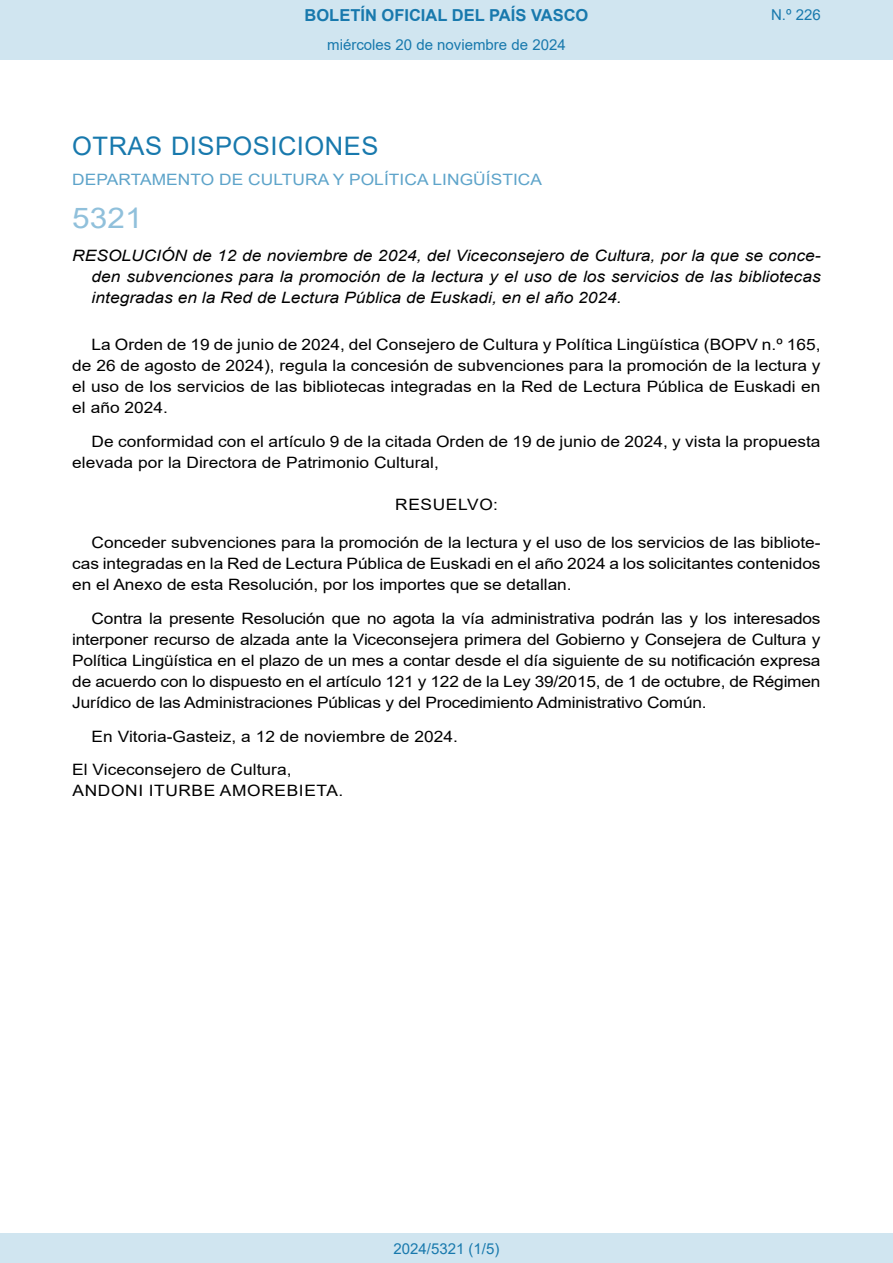
<style>
.page{position:relative;width:893px;height:1263px;background:#fff}
.page>*{position:absolute;margin:0;border:0;box-sizing:border-box;transform-origin:0 0}
.BOPVOrden{font:28.5px "Arial";color:#90c0db;scale:1.11 1}
.BOPVSeccion{font:25.5px "Arial";letter-spacing:.02em;color:#1879ad}
.t1{font:700 16.5px "Arial";color:#1879ad}
.BOPVDetalle{font:15.6px/21px "Arial";color:#000;text-align:justify;scale:1.11 1}
.BOPVTitulo{font:italic 15.6px/21px "Arial";color:#000;text-align:justify;scale:1.11 1}
.BOPVOrganismo{font:15.6px "Arial";letter-spacing:.005em;color:#5ea4ca;scale:1.11 1}
.BOPVFirmaLugFec{font:15.6px "Arial";color:#000;scale:1.11 1}
.BOPVFirmaPuesto{font:15.6px "Arial";color:#000;scale:1.11 1}
.BOPVFirmaNombre{font:15.6px "Arial";letter-spacing:.035em;color:#000;scale:1.11 1}
.BOPVClave{font:15.6px "Arial";letter-spacing:.035em;color:#000;scale:1.11 1}
.Paginacion_Centro{font:15px "Arial";color:#1879ad}
</style>
<div class="page">
<div style="left:0;top:0;width:893px;height:60px;background:#d0e5f0"></div>
<div style="left:0;top:1233px;width:893px;height:30px;background:#d0e5f0"></div>
<p class="t1" style="left:305px;top:3px;width:285px">BOLETÍN OFICIAL DEL PAÍS VASCO</p>
<p class="Paginacion_Centro" style="left:327px;top:35px;width:240px">miércoles 20 de noviembre de 2024</p>
<p class="Paginacion_Centro" style="left:771px;top:5px;width:51px">N.º 226</p>
<p class="BOPVSeccion" style="left:72px;top:128px;width:308px">OTRAS DISPOSICIONES</p>
<p class="BOPVOrganismo" style="left:72px;top:169px;width:425px">DEPARTAMENTO DE CULTURA Y POLÍTICA LINGÜÍSTICA</p>
<p class="BOPVOrden" style="left:72px;top:198px;width:65px">5321</p>
<p class="BOPVTitulo" style="left:92px;top:246px;width:658px;text-indent:-19px">RESOLUCIÓN de 12 de noviembre de 2024, del Viceconsejero de Cultura, por la que se conce&shy;den subvenciones para la promoción de la lectura y el uso de los servicios de las bibliotecas integradas en la Red de Lectura Pública de Euskadi, en el año 2024.</p>
<p class="BOPVDetalle" style="left:72px;top:334px;width:676px;text-indent:19px">La Orden de 19 de junio de 2024, del Consejero de Cultura y Política Lingüística (BOPV n.º 165, de 26 de agosto de 2024), regula la concesión de subvenciones para la promoción de la lectura y el uso de los servicios de las bibliotecas integradas en la Red de Lectura Pública de Euskadi en el año 2024.</p>
<p class="BOPVDetalle" style="left:72px;top:431px;width:676px;text-indent:19px">De conformidad con el artículo 9 de la citada Orden de 19 de junio de 2024, y vista la propuesta elevada por la Directora de Patrimonio Cultural,</p>
<p class="BOPVClave" style="left:395px;top:494px;width:94px">RESUELVO:</p>
<p class="BOPVDetalle" style="left:72px;top:532px;width:676px;text-indent:19px">Conceder subvenciones para la promoción de la lectura y el uso de los servicios de las bibliote&shy;cas integradas en la Red de Lectura Pública de Euskadi en el año 2024 a los solicitantes contenidos en el Anexo de esta Resolución, por los importes que se detallan.</p>
<p class="BOPVDetalle" style="left:72px;top:608px;width:676px;text-indent:19px">Contra la presente Resolución que no agota la vía administrativa podrán las y los interesados interponer recurso de alzada ante la Viceconsejera primera del Gobierno y Consejera de Cultura y Política Lingüística en el plazo de un mes a contar desde el día siguiente de su notificación expresa de acuerdo con lo dispuesto en el artículo 121 y 122 de la Ley 39/2015, de 1 de octubre, de Régimen Jurídico de las Administraciones Públicas y del Procedimiento Administrativo Común.</p>
<p class="BOPVFirmaLugFec" style="left:92px;top:725px;width:331px">En Vitoria-Gasteiz, a 12 de noviembre de 2024.</p>
<p class="BOPVFirmaPuesto" style="left:72px;top:759px;width:199px">El Viceconsejero de Cultura,</p>
<p class="BOPVFirmaNombre" style="left:73px;top:780px;width:245px">ANDONI ITURBE AMOREBIETA.</p>
<p class="Paginacion_Centro" style="left:393px;top:1238px;width:107px">2024/5321 (1/5)</p>
</div>
